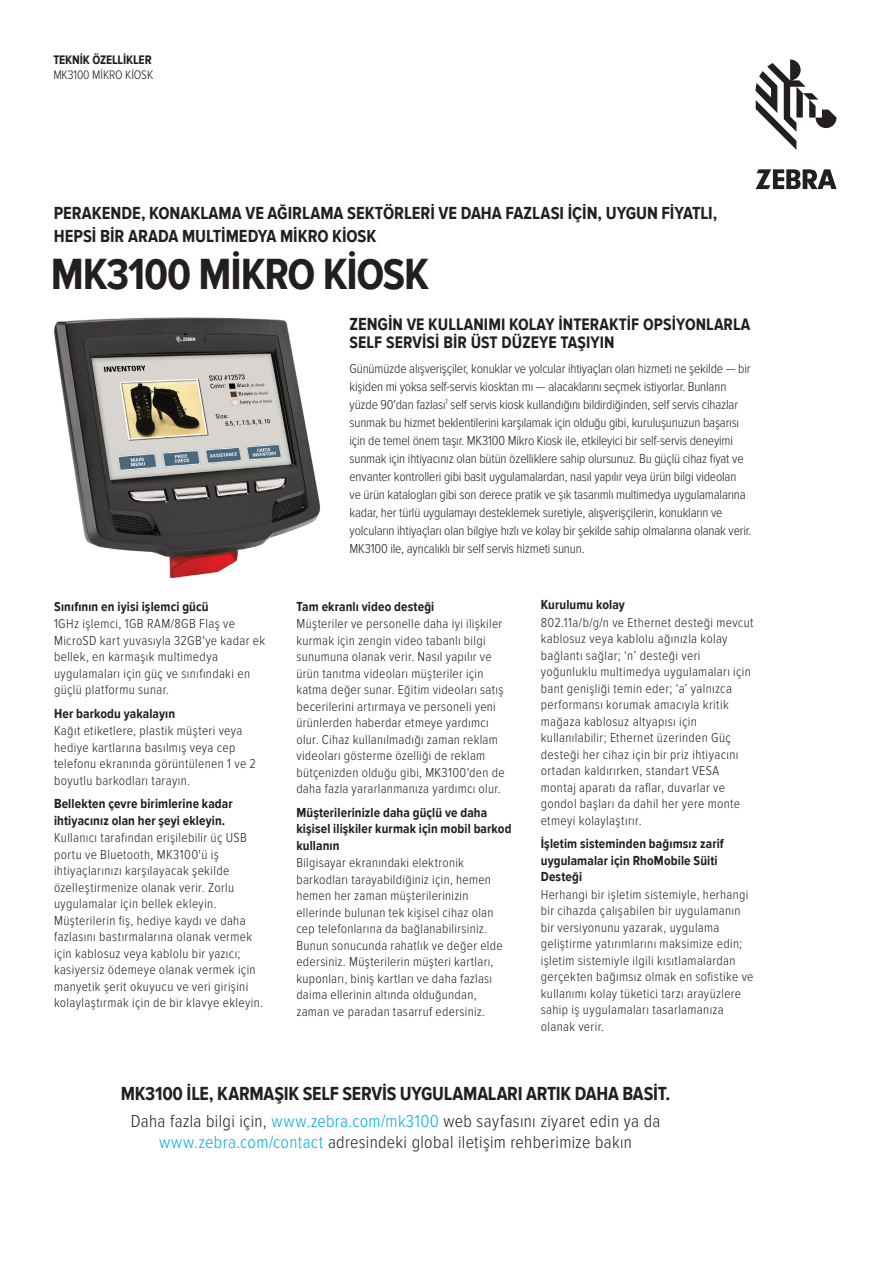
<style>
.page{position:relative;width:893px;height:1263px;background:#fff}
.page>*{position:absolute;margin:0;border:0;box-sizing:border-box;transform-origin:0 0}
.t1{font:700 45px "Proxima Nova Cond";letter-spacing:-.025em;color:#231f20}
.Call_to_action{font:700 19.5px "Proxima Nova Cond";letter-spacing:-.01em;color:#231f20}
.Call_to_action-2{font:300 18px/21px "Proxima Nova Cond";letter-spacing:.02em;color:#231f20;text-align:center}
.t2{font:700 18px/23.2px "Proxima Nova Cond";color:#231f20}
.t3{font:700 17.1px/18px "Proxima Nova Cond";letter-spacing:.005em;color:#231f20}
.Features_body{font:300 13.5px/16.5px "Proxima Nova Cond";letter-spacing:.02em;color:#231f20}
.Features_body-2{font:300 13.5px/18px "Proxima Nova Cond";letter-spacing:-.015em;color:#231f20}
.Features_heading{font:300 13.5px/16.5px "Proxima Nova Cond";letter-spacing:.02em;color:#231f20}
.Features_heading-2{font:700 13.5px/16.5px "Proxima Nova Cond";letter-spacing:.01em;color:#231f20}
.t4{font:700 12.75px/14.2px "Proxima Nova Cond";letter-spacing:-.01em;color:#231f20}
.s1{font-weight:300}
.s2{font-size:18px}
.s3{color:#00aae4}
</style>
<div class="page">
<img style="left:54px;top:317px;width:267px;height:262px">
<svg style="left:756px;top:59px;width:80px;height:91px"></svg>
<svg style="left:756px;top:169px;width:81px;height:20px"></svg>
<p class="t4" style="left:53px;top:53px;width:101px">TEKNİK ÖZELLİKLER<br><span class="s1">MK3100 MIKRO KIOSK</span></p>
<p class="t2" style="left:54px;top:202px;width:665px">PERAKENDE, KONAKLAMA VE AĞIRLAMA SEKTÖRLERI VE DAHA FAZLASI IÇIN, UYGUN FIYATLI,<br>HEPSI BIR ARADA MULTIMEDYA MIKRO KIOSK</p>
<p class="t1" style="left:51px;top:249px;width:380px">MK3100 MIKRO KIOSK</p>
<p class="Features_heading-2" style="left:54px;top:598px;width:156px">Sınıfının en iyisi işlemci gücü</p>
<p class="Features_body" style="left:54px;top:616px;width:213px">1GHz işlemci, 1GB RAM/8GB Flaş ve MicroSD kart yuvasıyla 32GB'ye kadar ek bellek, en karmaşık multimedya uygulamaları için güç ve sınıfındaki en güçlü platformu sunar.</p>
<p class="Features_heading-2" style="left:54px;top:705px;width:123px">Her barkodu yakalayın</p>
<p class="Features_body" style="left:54px;top:723px;width:203px">Kağıt etiketlere, plastik müşteri veya hediye kartlarına basılmış veya cep telefonu ekranında görüntülenen 1 ve 2 boyutlu barkodları tarayın.</p>
<p class="Features_heading-2" style="left:54px;top:796px;width:180px">Bellekten çevre birimlerine kadar ihtiyacınız olan her şeyi ekleyin.</p>
<p class="Features_body" style="left:54px;top:830px;width:211px">Kullanıcı tarafından erişilebilir üç USB portu ve Bluetooth, MK3100'ü iş ihtiyaçlarınızı karşılayacak şekilde özelleştirmenize olanak verir. Zorlu uygulamalar için bellek ekleyin.<br>Müşterilerin fiş, hediye kaydı ve daha fazlasını bastırmalarına olanak vermek için kablosuz veya kablolu bir yazıcı; kasiyersiz ödemeye olanak vermek için manyetik şerit okuyucu ve veri girişini kolaylaştırmak için de bir klavye ekleyin.</p>
<p class="t3" style="left:350px;top:316px;width:402px"><span class="s2">ZENGI</span>N VE KULLANIMI KOLAY INTERAKTIF OPSIYONLARLA<br>SELF SERVISI BIR ÜST DÜZEYE TAŞIYIN</p>
<p class="Features_body-2" style="left:350px;top:359px;width:403px">Günümüzde alışverişçiler, konuklar ve yolcular ihtiyaçları olan hizmeti ne şekilde — bir kişiden mi yoksa self-servis kiosktan mı — alacaklarını seçmek istiyorlar. Bunların yüzde 90'dan fazlası<sup>1</sup> self servis kiosk kullandığını bildirdiğinden, self servis cihazlar sunmak bu hizmet beklentilerini karşılamak için olduğu gibi, kuruluşunuzun başarısı için de temel önem taşır. MK3100 Mikro Kiosk ile, etkileyici bir self-servis deneyimi sunmak için ihtiyacınız olan bütün özelliklere sahip olursunuz. Bu güçlü cihaz fiyat ve envanter kontrolleri gibi basit uygulamalardan, nasıl yapılır veya ürün bilgi videoları<br>ve ürün katalogları gibi son derece pratik ve şık tasarımlı multimedya uygulamalarına kadar, her türlü uygulamayı desteklemek suretiyle, alışverişçilerin, konukların ve yolcuların ihtiyaçları olan bilgiye hızlı ve kolay bir şekilde sahip olmalarına olanak verir.<br>MK3100 ile, ayrıcalıklı bir self servis hizmeti sunun.</p>
<p class="Features_heading-2" style="left:296px;top:598px;width:139px">Tam ekranlı video desteği</p>
<p class="Features_heading" style="left:296px;top:616px;width:210px">Müşteriler ve personelle daha iyi ilişkiler kurmak için zengin video tabanlı bilgi sunumuna olanak verir. Nasıl yapılır ve ürün tanıtma videoları müşteriler için katma değer sunar. Eğitim videoları satış becerilerini artırmaya ve personeli yeni ürünlerden haberdar etmeye yardımcı olur. Cihaz kullanılmadığı zaman reklam videoları gösterme özelliği de reklam bütçenizden olduğu gibi, MK3100'den de daha fazla yararlanmanıza yardımcı olur.</p>
<p class="Features_heading-2" style="left:296px;top:804px;width:217px">Müşterilerinizle daha güçlü ve daha kişisel ilişkiler kurmak için mobil barkod kullanın</p>
<p class="Features_body" style="left:296px;top:855px;width:208px">Bilgisayar ekranındaki elektronik barkodları tarayabildiğiniz için, hemen hemen her zaman müşterilerinizin ellerinde bulunan tek kişisel cihaz olan cep telefonlarına da bağlanabilirsiniz.<br>Bunun sonucunda rahatlık ve değer elde edersiniz. Müşterilerin müşteri kartları, kuponları, biniş kartları ve daha fazlası daima ellerinin altında olduğundan, zaman ve paradan tasarruf edersiniz.</p>
<p class="Features_heading-2" style="left:541px;top:597px;width:86px">Kurulumu kolay</p>
<p class="Features_body" style="left:541px;top:614px;width:214px">802.11a/b/g/n ve Ethernet desteği mevcut kablosuz veya kablolu ağınızla kolay bağlantı sağlar; ‘n’ desteği veri yoğunluklu multimedya uygulamaları için bant genişliği temin eder; ‘a’ yalnızca performansı korumak amacıyla kritik mağaza kablosuz altyapısı için kullanılabilir; Ethernet üzerinden Güç desteği her cihaz için bir priz ihtiyacını ortadan kaldırırken, standart VESA montaj aparatı da raflar, duvarlar ve gondol başları da dahil her yere monte etmeyi kolaylaştırır.</p>
<p class="Features_heading-2" style="left:541px;top:836px;width:185px">İşletim sisteminden bağımsız zarif uygulamalar için RhoMobile Süiti<br>Desteği</p>
<p class="Features_body" style="left:541px;top:886px;width:214px">Herhangi bir işletim sistemiyle, herhangi bir cihazda çalışabilen bir uygulamanın bir versiyonunu yazarak, uygulama geliştirme yatırımlarını maksimize edin; işletim sistemiyle ilgili kısıtlamalardan gerçekten bağımsız olmak en sofistike ve kullanımı kolay tüketici tarzı arayüzlere sahip iş uygulamaları tasarlamanıza olanak verir.</p>
<p class="Call_to_action" style="left:121px;top:1082px;width:551px">MK3100 ILE, KARMAŞIK SELF SERVIS UYGULAMALARI ARTIK DAHA BASIT.</p>
<p class="Call_to_action-2" style="left:131px;top:1111px;width:531px">Daha fazla bilgi için, <span class="s3">www.zebra.com/mk3100</span> web sayfasını ziyaret edin ya da <span class="s3">www.zebra.com/contact</span> adresindeki global iletişim rehberimize bakın</p>
</div>
